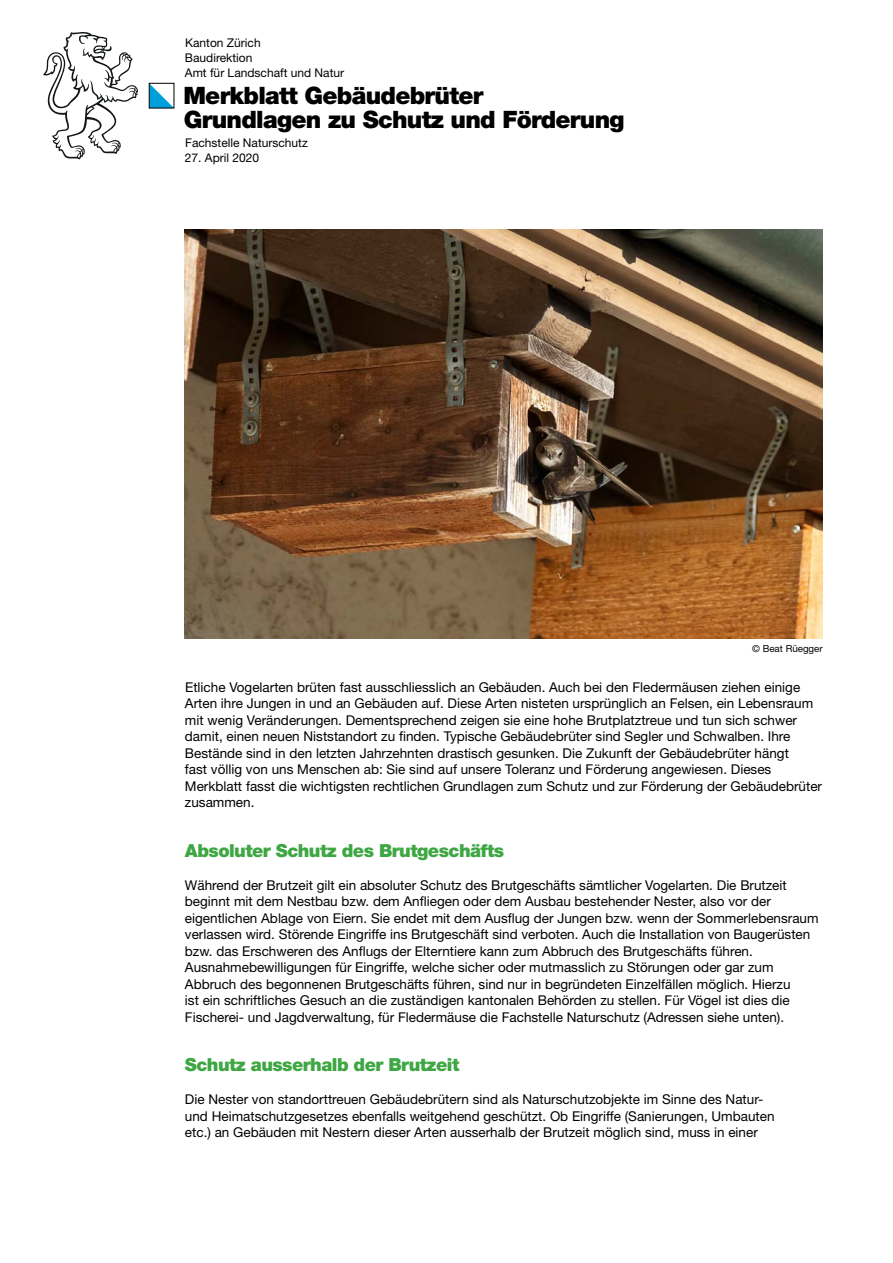
<style>
.page{position:relative;width:893px;height:1263px;background:#fff}
.page>*{position:absolute;margin:0;border:0;box-sizing:border-box;transform-origin:0 0}
.Kanton_Zürich_Titel_Titel_16_13{font:900 24px/24px "Helvetica Neue LT Pro";letter-spacing:-.03em;color:#000}
.Kanton_Zürich_Titel_Titel_12_10{font:900 18px "Helvetica Neue LT Pro";letter-spacing:-.03em;color:#3ea743}
.Kanton_Zürich_Mengentext_Text_9_11{font:13.5px/16.5px "Helvetica Neue LT Pro";color:#000}
.Kanton_Zürich_Kopfzeile_Text_8_10{font:12px/15px "Helvetica Neue LT Pro";color:#000}
.Kanton_Zürich_Mengentext_Foto_Copyright{font:9.75px "Helvetica Neue LT Pro";color:#000}
</style>
<div class="page">
<svg style="left:151px;top:85px;width:21px;height:21px"></svg>
<svg style="left:43px;top:32px;width:95px;height:128px"></svg>
<img style="left:185px;top:230px;width:638px;height:409px">
<p class="Kanton_Zürich_Kopfzeile_Text_8_10" style="left:185px;top:34px;width:161px">Kanton Zürich<br>Baudirektion<br>Amt für Landschaft und Natur</p>
<h1 class="Kanton_Zürich_Titel_Titel_16_13" style="left:183px;top:83px;width:443px">Merkblatt Gebäudebrüter<br>Grundlagen zu Schutz und Förderung</h1>
<p class="Kanton_Zürich_Kopfzeile_Text_8_10" style="left:185px;top:135px;width:124px">Fachstelle Naturschutz</p>
<p class="Kanton_Zürich_Kopfzeile_Text_8_10" style="left:185px;top:150px;width:76px">27. April 2020</p>
<p class="Kanton_Zürich_Mengentext_Foto_Copyright" style="left:752px;top:643px;width:72px">© Beat Rüegger</p>
<p class="Kanton_Zürich_Mengentext_Text_9_11" style="left:185px;top:678px;width:639px">Etliche Vogelarten brüten fast ausschliesslich an Gebäuden. Auch bei den Fledermäusen ziehen einige Arten ihre Jungen in und an Gebäuden auf. Diese Arten nisteten ursprünglich an Felsen, ein Lebensraum mit wenig Veränderungen. Dementsprechend zeigen sie eine hohe Brutplatztreue und tun sich schwer damit, einen neuen Niststandort zu finden. Typische Gebäudebrüter sind Segler und Schwalben. Ihre Bestände sind in den letzten Jahrzehnten drastisch gesunken. Die Zukunft der Gebäudebrüter hängt<br>fast völlig von uns Menschen ab: Sie sind auf unsere Toleranz und Förderung angewiesen. Dieses Merkblatt fasst die wichtigsten rechtlichen Grundlagen zum Schutz und zur Förderung der Gebäudebrüter zusammen.</p>
<h2 class="Kanton_Zürich_Titel_Titel_12_10" style="left:185px;top:839px;width:321px">Absoluter Schutz des Brutgeschäfts</h2>
<p class="Kanton_Zürich_Mengentext_Text_9_11" style="left:185px;top:876px;width:635px">Während der Brutzeit gilt ein absoluter Schutz des Brutgeschäfts sämtlicher Vogelarten. Die Brutzeit beginnt mit dem Nestbau bzw. dem Anfliegen oder dem Ausbau bestehender Nester, also vor der eigentlichen Ablage von Eiern. Sie endet mit dem Ausflug der Jungen bzw. wenn der Sommerlebensraum verlassen wird. Störende Eingriffe ins Brutgeschäft sind verboten. Auch die Installation von Baugerüsten bzw. das Erschweren des Anflugs der Elterntiere kann zum Abbruch des Brutgeschäfts führen.<br>Ausnahmebewilligungen für Eingriffe, welche sicher oder mutmasslich zu Störungen oder gar zum Abbruch des begonnenen Brutgeschäfts führen, sind nur in begründeten Einzelfällen möglich. Hierzu<br>ist ein schriftliches Gesuch an die zuständigen kantonalen Behörden zu stellen. Für Vögel ist dies die Fischerei- und Jagdverwaltung, für Fledermäuse die Fachstelle Naturschutz (Adressen siehe unten).</p>
<h2 class="Kanton_Zürich_Titel_Titel_12_10" style="left:185px;top:1054px;width:276px">Schutz ausserhalb der Brutzeit</h2>
<p class="Kanton_Zürich_Mengentext_Text_9_11" style="left:185px;top:1091px;width:591px">Die Nester von standorttreuen Gebäudebrütern sind als Naturschutzobjekte im Sinne des Natur&shy;und Heimatschutzgesetzes ebenfalls weitgehend geschützt. Ob Eingriffe (Sanierungen, Umbauten etc.) an Gebäuden mit Nestern dieser Arten ausserhalb der Brutzeit möglich sind, muss in einer</p>
</div>
